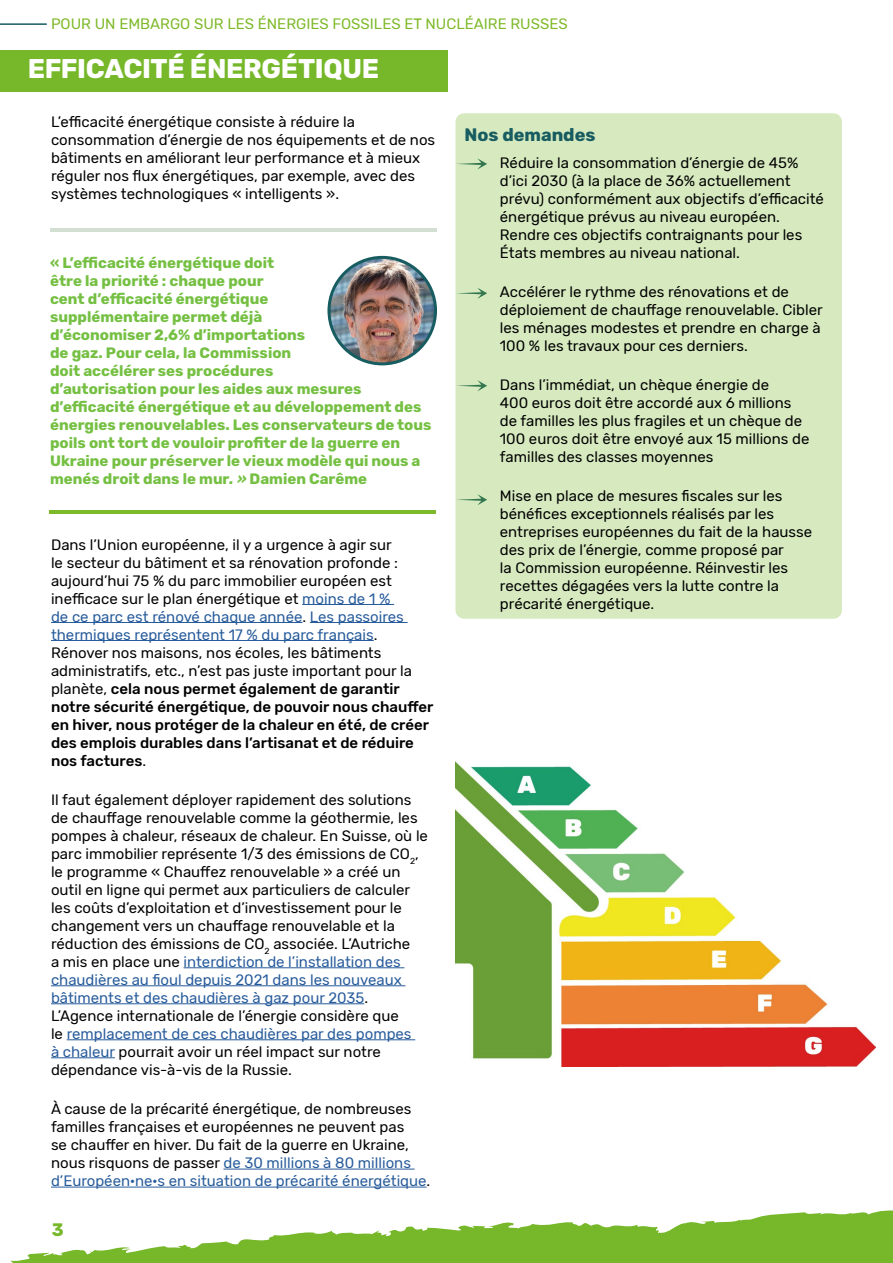
<style>
.page{position:relative;width:893px;height:1263px;background:#fff}
.page>*{position:absolute;margin:0;border:0;box-sizing:border-box;transform-origin:0 0}
.t1{font:700 27px "Rubik";letter-spacing:-.01em;color:#fff}
.t2{font:700 18px "Rubik";color:#175c60}
.t3{font:700 18px "Rubik";color:#76b82a}
.t4{font:15px/18px "Rubik";color:#000}
.t5{font:700 15px/18px "Rubik";color:#75c043}
.t6{font:15px "Rubik";color:#7db928}
.s1{font-style:italic}
.s2{color:#275b9b}
.s3{font-weight:500}
</style>
<div class="page">
<svg style="left:10px;top:1210px;width:883px;height:53px"></svg>
<svg style="left:270px;top:1219px;width:623px;height:44px;background:#8ac24a"></svg>
<hr style="left:0;top:23px;width:47px;height:2px;background:#175c60">
<div style="left:0;top:50px;width:447px;height:42px;background:#76b82a"></div>
<div style="left:455px;top:113px;width:387px;height:506px;background:#d6e9bf;border-radius:9px"></div>
<hr style="left:302px;top:604px;width:92px;height:1px;background:#275b9b">
<hr style="left:51px;top:622px;width:251px;height:1px;background:#275b9b">
<hr style="left:310px;top:622px;width:98px;height:1px;background:#275b9b">
<hr style="left:51px;top:640px;width:323px;height:1px;background:#275b9b">
<hr style="left:184px;top:967px;width:220px;height:1px;background:#275b9b">
<hr style="left:51px;top:985px;width:354px;height:1px;background:#275b9b">
<hr style="left:51px;top:1003px;width:313px;height:1px;background:#275b9b">
<hr style="left:67px;top:1039px;width:348px;height:1px;background:#275b9b">
<hr style="left:51px;top:1057px;width:64px;height:1px;background:#275b9b">
<hr style="left:223px;top:1169px;width:192px;height:1px;background:#275b9b">
<hr style="left:51px;top:1187px;width:376px;height:1px;background:#275b9b">
<img style="left:329px;top:257px;width:106px;height:107px;border-radius:53px">
<div style="left:327px;top:256px;width:110px;height:109px;border:3px solid #175c60;border-radius:50%"></div>
<hr style="left:51px;top:229px;width:386px;height:3px;background:#d2dfd2">
<hr style="left:49px;top:510px;width:386px;height:3px;background:#7db928">
<img style="left:455px;top:761px;width:420px;height:305px">
<p class="t6" style="left:51px;top:15px;width:518px">POUR UN EMBARGO SUR LES ÉNERGIES FOSSILES ET NUCLÉAIRE RUSSES</p>
<h1 class="t1" style="left:28px;top:53px;width:353px">EFFICACITÉ ÉNERGÉTIQUE</h1>
<p class="t4" style="left:51px;top:113px;width:386px">L’efficacité énergétique consiste à réduire la consommation d’énergie de nos équipements et de nos bâtiments en améliorant leur performance et à mieux réguler nos flux énergétiques, par exemple, avec des systèmes technologiques « intelligents ».</p>
<p class="t5" style="left:50px;top:255px;width:383px">« L’efficacité énergétique doit<br>être la priorité : chaque pour<br>cent d’efficacité énergétique<br>supplémentaire permet déjà<br>d’économiser 2,6% d’importations<br>de gaz. Pour cela, la Commission<br>doit accélérer ses procédures<br>d’autorisation pour les aides aux mesures d’efficacité énergétique et au développement des énergies renouvelables. Les conservateurs de tous poils ont tort de vouloir profiter de la guerre en Ukraine pour préserver le vieux modèle qui nous a menés droit dans le mur<span class="s1">. »</span> Damien Carême</p>
<p class="t4" style="left:51px;top:536px;width:384px">Dans l’Union européenne, il y a urgence à agir sur<br>le secteur du bâtiment et sa rénovation profonde : aujourd’hui 75 % du parc immobilier européen est inefficace sur le plan énergétique et <span class="s2">moins de 1 %<br>de ce parc est rénové chaque année</span>. <span class="s2">Les passoires thermiques représentent 17 % du parc français</span>.<br>Rénover nos maisons, nos écoles, les bâtiments administratifs, etc., n’est pas juste important pour la planète, <span class="s3">cela nous permet également de garantir notre sécurité énergétique, de pouvoir nous chauffer en hiver, nous protéger de la chaleur en été, de créer des emplois durables dans l’artisanat et de réduire nos factures</span>.</p>
<p class="t4" style="left:51px;top:791px;width:378px">Il faut également déployer rapidement des solutions de chauffage renouvelable comme la géothermie, les pompes à chaleur, réseaux de chaleur. En Suisse, où le parc immobilier représente 1/3 des émissions de CO<sub>2</sub>, le programme « Chauffez renouvelable » a créé un outil en ligne qui permet aux particuliers de calculer les coûts d’exploitation et d’investissement pour le changement vers un chauffage renouvelable et la réduction des émissions de CO<sub>2</sub> associée. L’Autriche<br>a mis en place une <span class="s2">interdiction de l’installation des chaudières au fioul depuis 2021 dans les nouveaux bâtiments et des chaudières à gaz pour 2035</span>.<br>L’Agence internationale de l’énergie considère que<br>le <span class="s2">remplacement de ces chaudières par des pompes<br>à chaleur</span> pourrait avoir un réel impact sur notre dépendance vis-à-vis de la Russie.</p>
<p class="t4" style="left:51px;top:1100px;width:381px">À cause de la précarité énergétique, de nombreuses familles françaises et européennes ne peuvent pas<br>se chauffer en hiver. Du fait de la guerre en Ukraine, nous risquons de passer <span class="s2">de 30 millions à 80 millions d’Européen·ne·s en situation de précarité énergétique</span>.</p>
<p class="t3" style="left:52px;top:1219px;width:13px">3</p>
<p class="t2" style="left:464px;top:124px;width:133px">Nos demandes</p>
<p class="t4" style="left:500px;top:154px;width:326px">Réduire la consommation d’énergie de 45% d’ici 2030 (à la place de 36% actuellement prévu) conformément aux objectifs d’efficacité énergétique prévus au niveau européen.<br>Rendre ces objectifs contraignants pour les États membres au niveau national.</p>
<p class="t4" style="left:500px;top:283px;width:324px">Accélérer le rythme des rénovations et de déploiement de chauffage renouvelable. Cibler les ménages modestes et prendre en charge à 100 % les travaux pour ces derniers.</p>
<p class="t4" style="left:500px;top:376px;width:311px">Dans l’immédiat, un chèque énergie de<br>400 euros doit être accordé aux 6 millions de familles les plus fragiles et un chèque de 100 euros doit être envoyé aux 15 millions de familles des classes moyennes</p>
<p class="t4" style="left:500px;top:487px;width:314px">Mise en place de mesures fiscales sur les bénéfices exceptionnels réalisés par les entreprises européennes du fait de la hausse des prix de l’énergie, comme proposé par<br>la Commission européenne. Réinvestir les recettes dégagées vers la lutte contre la précarité énergétique.</p>
</div>
